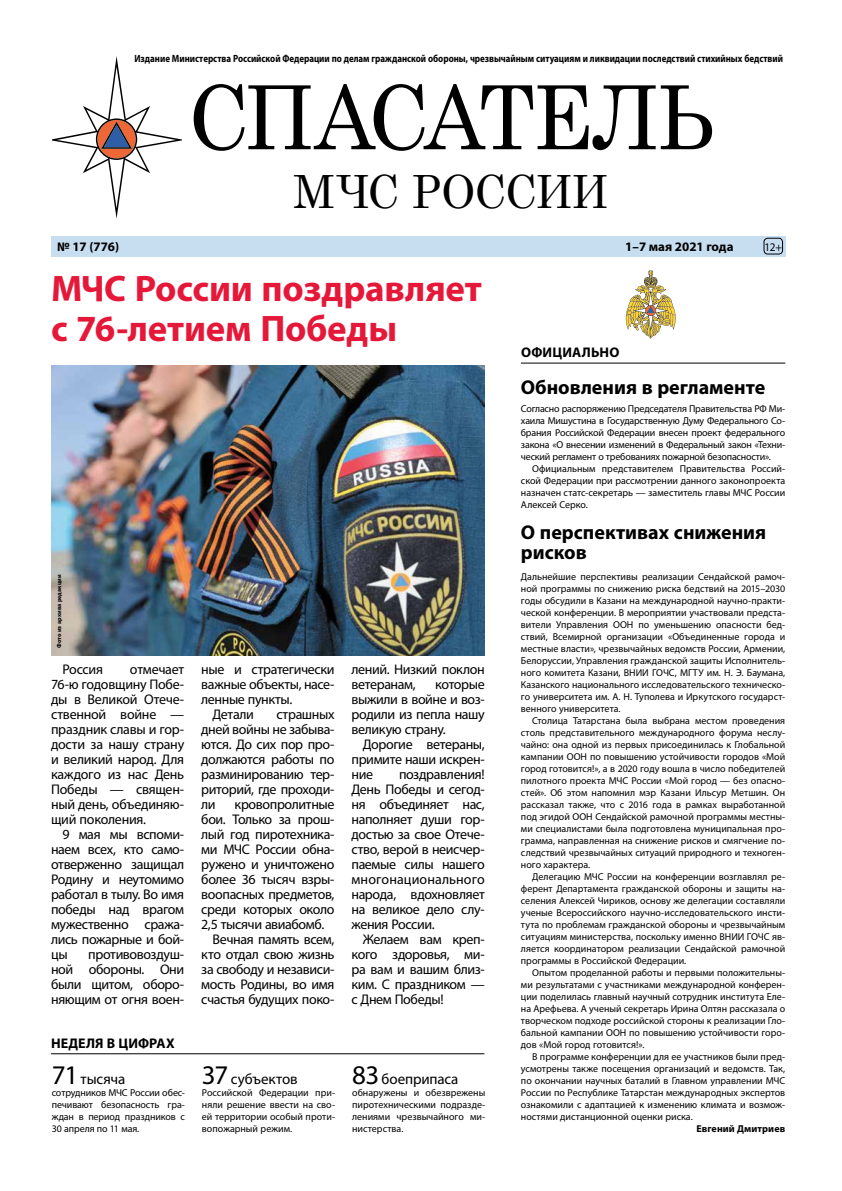
<style>
.page{position:relative;width:842px;height:1191px;background:#fff}
.page>*{position:absolute;margin:0;border:0;box-sizing:border-box;transform-origin:0 0}
.t1{font:88.4px "Century";letter-spacing:-.04em;color:#000;scale:.95 1}
.t2{font:45.9px "Century";letter-spacing:-.02em;color:#000;scale:.95 1}
.t3{font:700 37px/40px "Myriad Pro";letter-spacing:-.005em;color:#e61839}
.t4{font:700 20px/20px "Myriad Pro";color:#000}
.t5{font:15px "Myriad Pro";letter-spacing:-.01em;color:#000}
.t6{font:14px/15px "Myriad Pro";letter-spacing:-.025em;color:#000;text-align:justify}
.t7{font:700 14px "Myriad Pro";letter-spacing:.005em;color:#000}
.t8{font:700 13px "Myriad Pro";color:#000}
.t9{font:11.7px "Myriad Pro";color:#000;scale:.95 1}
.t10{font:700 10.5px "Myriad Pro";letter-spacing:-.005em;color:#000;scale:.85 1}
.t11{font:10px/12px "Myriad Pro";color:#000;text-align:justify}
.t12{font:700 10px "Myriad Pro";letter-spacing:.01em;color:#000}
.t13{font:700 6px "Myriad Pro";letter-spacing:.02em;color:#000}
.s1{font-size:27px}
</style>
<div class="page">
<img style="left:51px;top:366px;width:434px;height:289px">
<div style="left:51px;top:236px;width:734px;height:20px;background:#c7ddf0"></div>
<svg style="left:52px;top:56px;width:129px;height:163px"></svg>
<div style="left:764px;top:238px;width:19px;height:16px;border:1px solid #000;border-radius:4px"></div>
<svg style="left:626px;top:271px;width:49px;height:67px"></svg>
<hr style="left:521px;top:363px;width:264px;height:1px;background:#000">
<hr style="left:51px;top:1053px;width:433px;height:1px;background:#000">
<p class="t10" style="left:134px;top:52px;width:764px">Издание Министерства Российской Федерации по делам гражданской обороны, чрезвычайным ситуациям и ликвидации последствий стихийных бедствий</p>
<h1 class="t1" style="left:188px;top:43px;width:555px">СПАСАТЕЛЬ</h1>
<h2 class="t2" style="left:293px;top:153px;width:333px">МЧС РОССИИ</h2>
<h3 class="t8" style="left:57px;top:239px;width:64px">№ 17 (776)</h3>
<h3 class="t8" style="left:625px;top:239px;width:110px">1–7 мая 2021 года</h3>
<p class="t9" style="left:764px;top:239px;width:20px">12+</p>
<h3 class="t3" style="left:51px;top:269px;width:432px">МЧС России поздравляет с 76-летием Победы</h3>
<p class="t13" style="left:56px;top:648px;width:76px;rotate:-90deg">Фото из архива редакции</p>
<h3 class="t6" style="left:62px;top:662px;width:42px">Россия</h3>
<h3 class="t6" style="left:51px;top:662px;width:135px;text-indent:79px">отмечает 76‑ю годовщину Побе&shy;ды в Великой Отече&shy;ственной войне — праздник славы и гор&shy;дости за нашу страну и великий народ. Для каждого из нас День Победы — священ&shy;ный день, объединяю&shy;щий поколения.</h3>
<h3 class="t6" style="left:51px;top:827px;width:135px;text-indent:11px">9 мая мы вспоми&shy;наем всех, кто само&shy;отверженно защищал Родину и неутомимо работал в тылу. Во имя победы над врагом мужественно сража&shy;лись пожарные и бой&shy;цы</h3>
<h3 class="t6" style="left:51px;top:947px;width:135px;text-indent:37px">противовоздуш&shy;ной обороны. Они были щитом, оборо&shy;няющим от огня воен-</h3>
<h3 class="t7" style="left:51px;top:1035px;width:125px">НЕДЕЛЯ В ЦИФРАХ</h3>
<h3 class="t5" style="left:52px;top:1069px;width:75px"><span class="s1">71</span> тысяча</h3>
<p class="t11" style="left:52px;top:1086px;width:135px">сотрудников МЧС России обес&shy;печивают безопасность гра&shy;ждан в период праздников с 30 апреля по 11 мая.</p>
<h3 class="t6" style="left:201px;top:662px;width:135px">ные и стратегически</h3>
<h3 class="t6" style="left:201px;top:677px;width:135px">важные объекты, насе-</h3>
<h3 class="t6" style="left:201px;top:692px;width:93px">ленные пункты.</h3>
<h3 class="t6" style="left:213px;top:707px;width:43px">Детали</h3>
<h3 class="t6" style="left:201px;top:707px;width:135px;text-indent:75px">страшных дней войны не забыва&shy;ются. До сих пор про&shy;должаются работы по разминированию тер&shy;риторий, где проходи&shy;ли</h3>
<h3 class="t6" style="left:235px;top:797px;width:101px">кровопролитные</h3>
<h3 class="t6" style="left:201px;top:812px;width:135px">бои. Только за прош-</h3>
<h3 class="t6" style="left:201px;top:827px;width:135px">лый год пиротехника-</h3>
<h3 class="t6" style="left:201px;top:842px;width:135px">ми МЧС России обна-</h3>
<h3 class="t6" style="left:201px;top:857px;width:135px">ружено и уничтожено</h3>
<h3 class="t6" style="left:201px;top:872px;width:135px">более 36 тысяч взры-</h3>
<h3 class="t6" style="left:201px;top:887px;width:135px">воопасных предметов,</h3>
<h3 class="t6" style="left:201px;top:902px;width:135px">среди которых около</h3>
<h3 class="t6" style="left:201px;top:917px;width:124px">2,5 тысячи авиабомб.</h3>
<h3 class="t6" style="left:213px;top:932px;width:123px">Вечная память всем,</h3>
<h3 class="t6" style="left:201px;top:947px;width:135px">кто отдал свою жизнь</h3>
<h3 class="t6" style="left:201px;top:962px;width:135px">за свободу и независи-</h3>
<h3 class="t6" style="left:201px;top:977px;width:135px">мость Родины, во имя</h3>
<h3 class="t6" style="left:201px;top:992px;width:135px">счастья будущих поко-</h3>
<h3 class="t5" style="left:202px;top:1069px;width:97px"><span class="s1">37</span> субъектов</h3>
<p class="t11" style="left:202px;top:1086px;width:135px">Российской Федерации при&shy;няли решение ввести на сво&shy;ей территории особый проти&shy;вопожарный режим.</p>
<h3 class="t6" style="left:351px;top:662px;width:135px">лений. Низкий поклон ветеранам,</h3>
<h3 class="t6" style="left:351px;top:677px;width:135px;text-indent:84px">которые выжили в войне и воз&shy;родили из пепла нашу великую страну.</h3>
<h3 class="t6" style="left:351px;top:736px;width:135px;text-indent:11px">Дорогие ветераны, примите наши искрен&shy;ние</h3>
<h3 class="t6" style="left:351px;top:766px;width:135px;text-indent:48px">поздравления!<br>День Победы и сегод&shy;ня объединяет нас, наполняет души гор&shy;достью за свое Отече&shy;ство, верой в неисчер&shy;паемые силы нашего многонационального народа, вдохновляет на великое дело слу&shy;жения России.</h3>
<h3 class="t6" style="left:351px;top:931px;width:135px;text-indent:11px">Желаем вам креп&shy;кого здоровья, ми&shy;ра вам и вашим близ&shy;ким. С праздником — с Днем Победы!</h3>
<h3 class="t5" style="left:352px;top:1069px;width:108px"><span class="s1">83</span> боеприпаса</h3>
<p class="t11" style="left:352px;top:1086px;width:135px">обнаружены и обезврежены пиротехническими подразде&shy;лениями чрезвычайного ми&shy;нистерства.</p>
<h3 class="t7" style="left:521px;top:344px;width:100px">офи циально</h3>
<h3 class="t4" style="left:521px;top:377px;width:246px">Обновления в регламенте</h3>
<p class="t11" style="left:521px;top:402px;width:266px">Согласно распоряжению Председателя Правительства РФ Ми&shy;хаила Мишустина в Государственную Думу Федерального Со&shy;брания Российской Федерации внесен проект федерального закона «О внесении изменений в Федеральный закон «Техни&shy;ческий регламент о требованиях пожарной безопасности».</p>
<p class="t11" style="left:521px;top:462px;width:266px;text-indent:11px">Официальным представителем Правительства Россий&shy;ской Федерации при рассмотрении данного законопроекта назначен статс-секретарь — заместитель главы МЧС России Алексей Серко.</p>
<h3 class="t4" style="left:521px;top:523px;width:247px">О перспективах снижения рисков</h3>
<p class="t11" style="left:521px;top:570px;width:266px">Дальнейшие перспективы реализации Сендайской рамоч&shy;ной программы по снижению риска бедствий на 2015–2030 годы обсудили в Казани на международной научно-практи&shy;ческой конференции. В мероприятии участвовали предста&shy;вители Управления ООН по уменьшению опасности бед&shy;ствий, Всемирной организации «Объединенные города и местные власти», чрезвычайных ведомств России, Армении, Белоруссии, Управления гражданской защиты Исполнитель&shy;ного комитета Казани, ВНИИ ГОЧС, МГТУ им. Н. Э. Баумана, Казанского национального исследовательского техническо&shy;го университета им. А. Н. Туполева и Иркутского государст&shy;венного университета.</p>
<p class="t11" style="left:521px;top:714px;width:266px;text-indent:11px">Столица Татарстана была выбрана местом проведения столь представительного международного форума неслу&shy;чайно: она одной из первых присоединилась к Глобальной кампании ООН по повышению устойчивости городов «Мой город готовится!», а в 2020 году вошла в число победителей пилотного проекта МЧС России «Мой город — без опасно&shy;стей». Об этом напомнил мэр Казани Ильсур Метшин. Он рассказал также, что с 2016 года в рамках выработанной под эгидой ООН Сендайской рамочной программы местны&shy;ми специалистами была подготовлена муниципальная про&shy;грамма, направленная на снижение рисков и смягчение по&shy;следствий чрезвычайных ситуаций природного и техноген&shy;ного характера.</p>
<p class="t11" style="left:521px;top:870px;width:266px;text-indent:11px">Делегацию МЧС России на конференции возглавлял ре&shy;ферент Департамента гражданской обороны и защиты на&shy;селения Алексей Чириков, основу же делегации составляли ученые Всероссийского научно-исследовательского инсти&shy;тута по проблемам гражданской обороны и чрезвычайным ситуациям министерства, поскольку именно ВНИИ ГОЧС яв&shy;ляется координатором реализации Сендайской рамочной программы в Российской Федерации.</p>
<p class="t11" style="left:521px;top:966px;width:266px;text-indent:11px">Опытом проделанной работы и первыми положительны&shy;ми результатами с участниками международной конферен&shy;ции поделилась главный научный сотрудник института Еле&shy;на Арефьева. А ученый секретарь Ирина Олтян рассказала о творческом подходе российской стороны к реализации Гло&shy;бальной кампании ООН по повышению устойчивости горо&shy;дов «Мой город готовится!».</p>
<p class="t11" style="left:521px;top:1050px;width:266px;text-indent:11px">В программе конференции для ее участников были пред&shy;усмотрены также посещения организаций и ведомств. Так, по окончании научных баталий в Главном управлении МЧС России по Республике Татарстан международных экспертов ознакомили с адаптацией к изменению климата и возмож&shy;ностями дистанционной оценки риска.</p>
<p class="t12" style="left:696px;top:1123px;width:90px">Евгений Дмитриев</p>
</div>
